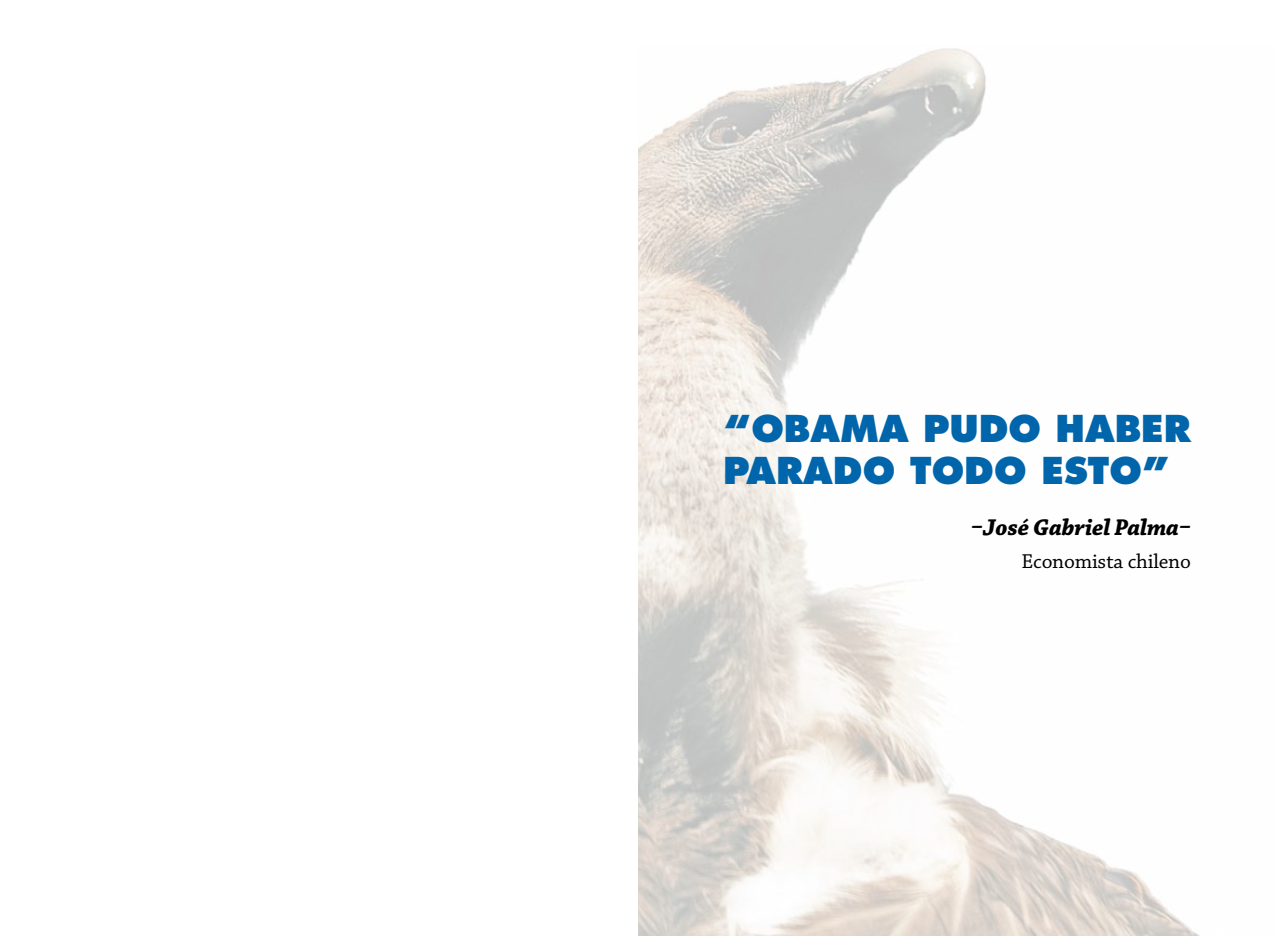
<style>
.page{position:relative;width:1276px;height:936px;background:#fff}
.page>*{position:absolute;margin:0;border:0;box-sizing:border-box;transform-origin:0 0}
.t1{font:800 36px "Futura Std";color:#0065aa}
.t2{font:italic 700 24px "Chaparral Pro";color:#000}
.t3{font:21px "Chaparral Pro Capt";letter-spacing:-.01em;color:#000}
</style>
<div class="page">
<img style="left:638px;top:48px;width:561px;height:887px">
<p class="t1" style="left:723px;top:406px;width:230px">“OBAMA PUDO</p>
<p class="t1" style="left:1055px;top:406px;width:111px">HABER</p>
<p class="t1" style="left:723px;top:448px;width:30px">PARADO</p>
<p class="t1" style="left:910px;top:448px;width:30px">TODO</p>
<p class="t1" style="left:1041px;top:448px;width:26px">ESTO</p>
<p class="t1" style="left:1142px;top:448px;width:30px">”</p>
<p class="t2" style="left:971px;top:513px;width:221px">–José Gabriel Palma–</p>
<p class="t3" style="left:1021px;top:549px;width:171px">Economista chileno</p>
</div>
